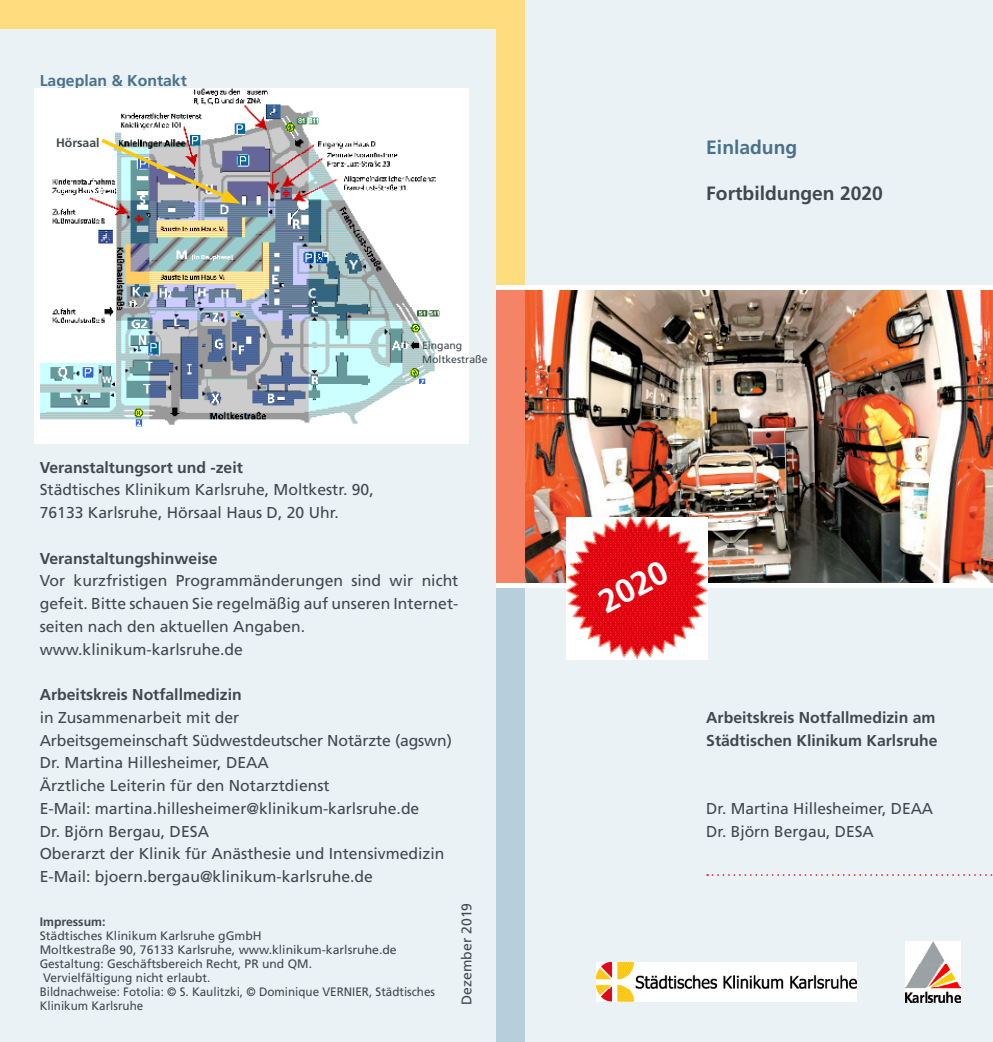
<style>
.page{position:relative;width:993px;height:1042px;background:#fff}
.page>*{position:absolute;margin:0;border:0;box-sizing:border-box;transform-origin:0 0}
.fliesstext{font:700 32.9px "Frutiger";color:#fff}
.fliesstext-2{font:700 19.25px "Frutiger";color:#41494e}
.fliesstext-3{font:700 19.25px "Frutiger";color:#4b7189}
.fliesstext-4{font:15.75px/22.8px "Frutiger";color:#41494e;text-align:justify}
.fliesstext-5{font:700 15.75px "Frutiger";color:#41494e}
.fliesstext-6{font:700 15.75px "Frutiger";color:#4b7189}
.fliesstext-7{font:14px "Frutiger";color:#41494e}
.impressum{font:12.25px "Frutiger";color:#41494e}
.impressum-2{font:12.25px "Frutiger";color:#41494e;scale:.95 1}
.impressum-3{font:700 12.25px "Frutiger";color:#41494e}
.fliesstext-8{font:700 12.25px "Frutiger";color:#41494e}
.fliesstext-9{font:10.5px/14px "Frutiger";color:#41494e}
</style>
<div class="page">
<div style="left:0;top:0;width:992px;height:1042px;background:#eaf2f5"></div>
<img style="left:524px;top:290px;width:468px;height:292px">
<div style="left:496px;top:584px;width:28px;height:458px;background:#b7cfdd"></div>
<div style="left:496px;top:0;width:28px;height:288px;background:#ffdc7e"></div>
<div style="left:496px;top:288px;width:28px;height:297px;background:#f48465"></div>
<svg style="left:707px;top:874px;width:286px;height:2px"></svg>
<div style="left:0;top:0;width:496px;height:28px;background:#ffdc7e"></div>
<img style="left:596px;top:963px;width:259px;height:39px">
<img style="left:905px;top:941px;width:55px;height:61px">
<img style="left:34px;top:88px;width:434px;height:355px">
<svg style="left:97px;top:136px;width:143px;height:68px;background:#b3b7b5"></svg>
<div style="left:496px;top:582px;width:496px;height:5px;background:#fff"></div>
<div style="left:496px;top:285px;width:496px;height:5px;background:#fff"></div>
<img style="left:566px;top:518px;width:141px;height:141px">
<p class="fliesstext-6" style="left:40px;top:71px;width:149px">Lageplan &amp; Kontakt</p>
<p class="fliesstext-8" style="left:56px;top:135px;width:45px">Hörsaal</p>
<p class="fliesstext-9" style="left:422px;top:338px;width:67px">Eingang<br>Moltkestraße</p>
<p class="fliesstext-5" style="left:40px;top:458px;width:205px">Veranstaltungsort und -zeit</p>
<p class="fliesstext-4" style="left:40px;top:478px;width:335px">Städtisches Klinikum Karlsruhe, Moltkestr. 90,</p>
<p class="fliesstext-4" style="left:40px;top:501px;width:300px">76133 Karlsruhe, Hörsaal Haus D, 20 Uhr.</p>
<p class="fliesstext-5" style="left:40px;top:549px;width:179px">Veranstaltungshinweise</p>
<p class="fliesstext-4" style="left:40px;top:569px;width:420px">Vor kurzfristigen Programmänderungen sind wir nicht gefeit. Bitte schauen Sie regelmäßig auf unseren Internet&shy;seiten nach den aktuellen Angaben.</p>
<p class="fliesstext-4" style="left:40px;top:638px;width:205px">www.klinikum-karlsruhe.de</p>
<p class="fliesstext-5" style="left:40px;top:685px;width:203px">Arbeitskreis Notfallmedizin</p>
<p class="fliesstext-4" style="left:40px;top:706px;width:201px">in Zusammenarbeit mit der</p>
<p class="fliesstext-4" style="left:40px;top:729px;width:413px">Arbeitsgemeinschaft Südwestdeutscher Notärzte (agswn)</p>
<p class="fliesstext-4" style="left:40px;top:751px;width:231px">Dr. Martina Hillesheimer, DEAA</p>
<p class="fliesstext-4" style="left:40px;top:774px;width:291px">Ärztliche Leiterin für den Notarztdienst</p>
<p class="fliesstext-4" style="left:40px;top:797px;width:381px">E-Mail: martina.hillesheimer@klinikum-karlsruhe.de</p>
<p class="fliesstext-4" style="left:40px;top:820px;width:171px">Dr. Björn Bergau, DESA</p>
<p class="fliesstext-4" style="left:40px;top:842px;width:406px">Oberarzt der Klinik für Anästhesie und Intensivmedizin</p>
<p class="fliesstext-4" style="left:40px;top:865px;width:334px">E-Mail: bjoern.bergau@klinikum-karlsruhe.de</p>
<p class="impressum-3" style="left:40px;top:914px;width:67px">Impressum:</p>
<p class="impressum" style="left:40px;top:928px;width:223px">Städtisches Klinikum Karlsruhe gGmbH</p>
<p class="impressum" style="left:40px;top:942px;width:358px">Moltkestraße 90, 76133 Karlsruhe, www.klinikum-karlsruhe.de</p>
<p class="impressum" style="left:40px;top:956px;width:274px">Gestaltung: Geschäftsbereich Recht, PR und QM.</p>
<p class="impressum" style="left:43px;top:970px;width:169px">Vervielfältigung nicht erlaubt.</p>
<p class="impressum-2" style="left:40px;top:984px;width:417px">Bildnachweise: Fotolia: © S. Kaulitzki, © Dominique VERNIER, Städtisches</p>
<p class="impressum-2" style="left:40px;top:998px;width:110px">Klinikum Karlsruhe</p>
<p class="fliesstext-7" style="left:458px;top:1005px;width:103px;rotate:-90deg">Dezember 2019</p>
<p class="fliesstext-3" style="left:706px;top:136px;width:92px">Einladung</p>
<p class="fliesstext-2" style="left:706px;top:182px;width:178px">Fortbildungen 2020</p>
<p class="fliesstext" style="left:591px;top:587px;width:75px;rotate:-28deg">2020</p>
<p class="fliesstext-5" style="left:706px;top:708px;width:231px">Arbeitskreis Notfallmedizin am</p>
<p class="fliesstext-5" style="left:706px;top:731px;width:233px">Städtischen Klinikum Karlsruhe</p>
<p class="fliesstext-4" style="left:706px;top:797px;width:228px">Dr. Martina Hillesheimer, DEAA</p>
<p class="fliesstext-4" style="left:706px;top:820px;width:169px">Dr. Björn Bergau, DESA</p>
</div>
